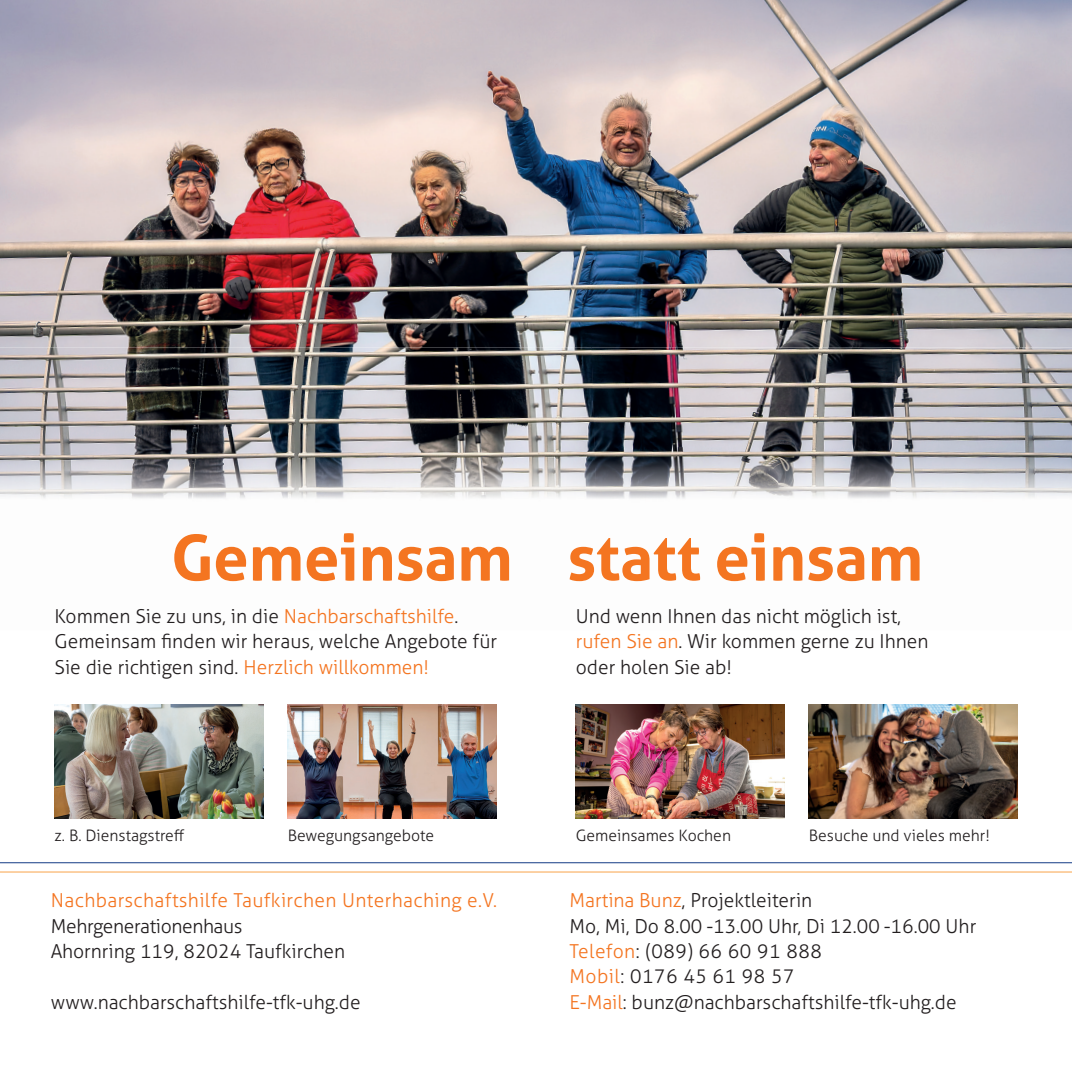
<style>
.page{position:relative;width:1072px;height:1072px;background:#fff}
.page>*{position:absolute;margin:0;border:0;box-sizing:border-box;transform-origin:0 0}
.t1{font:700 63.35px "Aller";letter-spacing:-.005em;color:#f47521}
.t2{font:300 19.25px/25.4px "Aller";color:#231f20}
.t3{font:300 19.25px "Aller";letter-spacing:.02em;color:#f47521}
.t4{font:300 15.75px "Aller";color:#231f20}
.s1{color:#f47521}
</style>
<div class="page">
<img style="left:0;top:0;width:1071px;height:347px">
<img style="left:0;top:347px;width:291px;height:152px">
<img style="left:291px;top:347px;width:300px;height:152px">
<img style="left:591px;top:347px;width:300px;height:152px">
<img style="left:891px;top:347px;width:180px;height:151px">
<img style="left:55px;top:704px;width:208px;height:115px">
<img style="left:575px;top:704px;width:209px;height:115px">
<img style="left:288px;top:704px;width:208px;height:115px">
<img style="left:809px;top:704px;width:208px;height:115px">
<hr style="left:0;top:871px;width:1071px;height:1px;background:#f9a349">
<hr style="left:0;top:862px;width:1071px;height:1px;background:#133b86">
<h1 class="t1" style="left:171px;top:517px;width:753px">Gemeinsam statt einsam</h1>
<p class="t2" style="left:55px;top:603px;width:444px">Kommen Sie zu uns, in die <span class="s1">Nachbarschafts hilfe</span>.<br>Gemeinsam finden wir heraus, welche Angebote für<br>Sie die richtigen sind. <span class="s1">Herzlich willkommen!</span></p>
<p class="t2" style="left:575px;top:603px;width:354px">Und wenn Ihnen das nicht möglich ist, <span class="s1">rufen Sie an</span>. Wir kommen gerne zu Ihnen oder holen Sie ab!</p>
<p class="t4" style="left:55px;top:825px;width:131px">z. B. Dienstagstreff</p>
<p class="t4" style="left:288px;top:825px;width:148px">Bewegungsangebote</p>
<p class="t4" style="left:575px;top:825px;width:157px">Gemeinsames Kochen</p>
<p class="t4" style="left:809px;top:825px;width:182px">Besuche und vieles mehr!</p>
<p class="t3" style="left:51px;top:888px;width:448px">Nachbarschafts hilfe Taufkirchen Unterhaching e.V.</p>
<p class="t2" style="left:51px;top:912px;width:296px">Mehrgenerationenhaus<br>Ahornring 119, 82024 Taufkirchen</p>
<p class="t2" style="left:51px;top:989px;width:311px">www.nachbarschaftshilfe-tfk-uhg.de</p>
<p class="t2" style="left:569px;top:887px;width:408px"><span class="s1">Martina Bunz</span>, Projektleiterin<br>Mo, Mi, Do 8.00 -13.00 Uhr, Di 12.00 -16.00 Uhr <span class="s1">Telefon</span>: (089) 66 60 91 888<br><span class="s1">Mobil</span>: 0176 45 61 98 57<br><span class="s1">E-Mail</span>: bunz@nachbarschaftshilfe-tfk-uhg.de</p>
</div>
